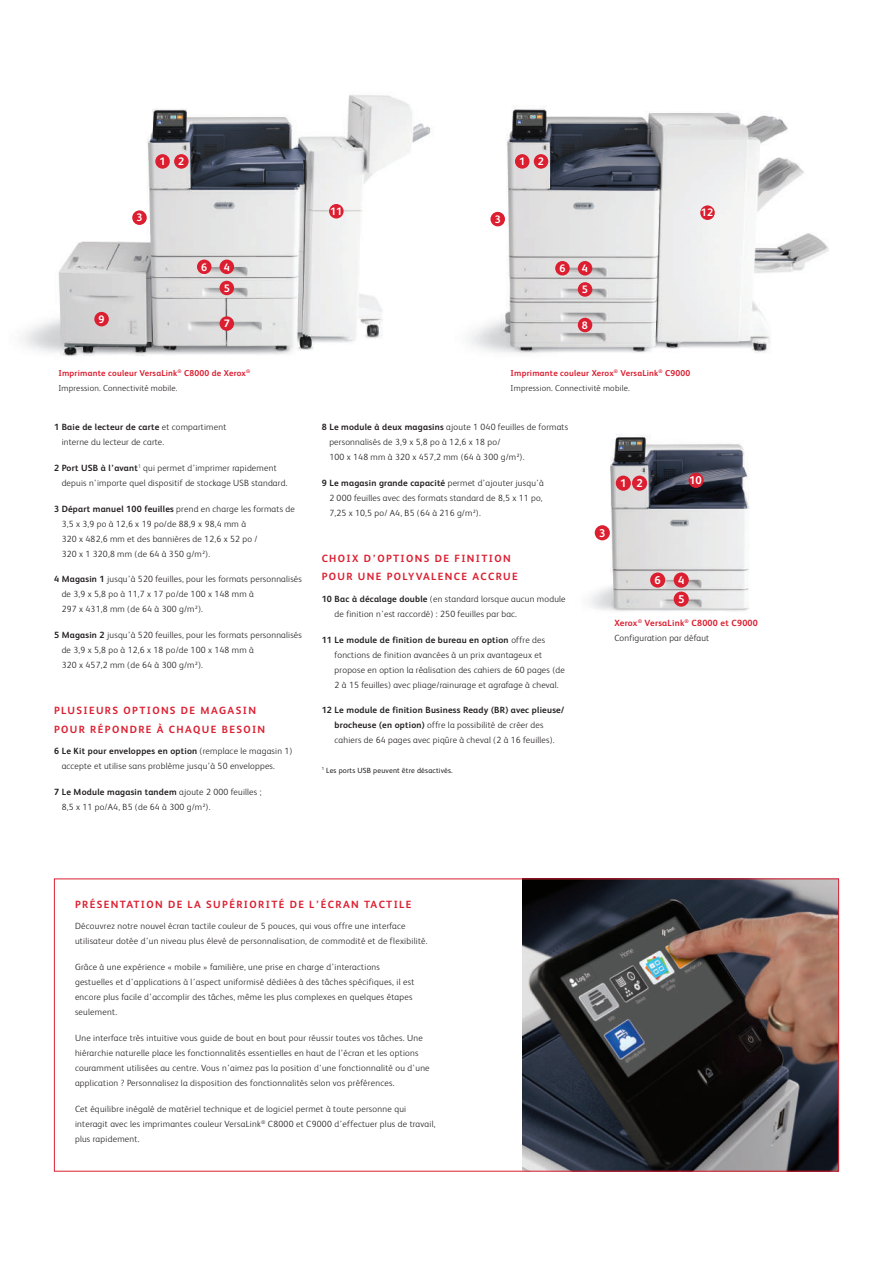
<style>
.page{position:relative;width:893px;height:1263px;background:#fff}
.page>*{position:absolute;margin:0;border:0;box-sizing:border-box;transform-origin:0 0}
.t1{font:700 11.25px/19px "Xerox Sans";color:#fff}
.t2{font:700 10.8px "Xerox Sans";color:#fff}
.t3{font:700 10.5px/18.8px "Xerox Sans";letter-spacing:.13em;color:#db1e30}
.t4{font:300 9px/15px "Xerox Sans";letter-spacing:.025em;color:#231f20}
.t5{font:700 9px/15px "Xerox Sans";letter-spacing:.025em;color:#db1e30}
.t6{font:700 8.55px/14.4px "Xerox Sans";letter-spacing:.025em;color:#db1e30}
.t7{font:7.5px "Xerox Sans";letter-spacing:.025em;color:#231f20}
.s1{font-weight:300;color:#231f20}
.s2{font-weight:700}
</style>
<div class="page">
<img style="left:469px;top:108px;width:360px;height:246px">
<img style="left:21px;top:94px;width:410px;height:262px">
<img style="left:522px;top:880px;width:315px;height:289px">
<img style="left:589px;top:434px;width:161px;height:178px">
<div style="left:155px;top:154px;width:15px;height:15px;background:#db1e30;border-radius:50%"></div>
<div style="left:515px;top:154px;width:14px;height:15px;background:#db1e30;border-radius:50%"></div>
<div style="left:174px;top:154px;width:15px;height:15px;background:#db1e30;border-radius:50%"></div>
<div style="left:534px;top:154px;width:14px;height:15px;background:#db1e30;border-radius:50%"></div>
<div style="left:132px;top:210px;width:15px;height:15px;background:#db1e30;border-radius:50%"></div>
<div style="left:490px;top:212px;width:15px;height:14px;background:#db1e30;border-radius:50%"></div>
<div style="left:329px;top:204px;width:15px;height:14px;background:#db1e30;border-radius:50%"></div>
<div style="left:700px;top:205px;width:15px;height:15px;background:#db1e30;border-radius:50%"></div>
<div style="left:94px;top:312px;width:15px;height:14px;background:#db1e30;border-radius:50%"></div>
<div style="left:220px;top:260px;width:14px;height:14px;background:#db1e30;border-radius:50%"></div>
<div style="left:578px;top:261px;width:14px;height:14px;background:#db1e30;border-radius:50%"></div>
<div style="left:197px;top:260px;width:14px;height:14px;background:#db1e30;border-radius:50%"></div>
<div style="left:555px;top:261px;width:15px;height:14px;background:#db1e30;border-radius:50%"></div>
<div style="left:220px;top:281px;width:14px;height:14px;background:#db1e30;border-radius:50%"></div>
<div style="left:578px;top:282px;width:14px;height:15px;background:#db1e30;border-radius:50%"></div>
<div style="left:220px;top:316px;width:14px;height:15px;background:#db1e30;border-radius:50%"></div>
<div style="left:578px;top:318px;width:14px;height:14px;background:#db1e30;border-radius:50%"></div>
<div style="left:616px;top:476px;width:15px;height:15px;background:#db1e30;border-radius:50%"></div>
<div style="left:632px;top:476px;width:15px;height:15px;background:#db1e30;border-radius:50%"></div>
<div style="left:595px;top:525px;width:15px;height:15px;background:#db1e30;border-radius:50%"></div>
<div style="left:688px;top:473px;width:16px;height:15px;background:#db1e30;border-radius:50%"></div>
<div style="left:674px;top:572px;width:15px;height:16px;background:#db1e30;border-radius:50%"></div>
<div style="left:650px;top:572px;width:15px;height:16px;background:#db1e30;border-radius:50%"></div>
<div style="left:674px;top:591px;width:15px;height:16px;background:#db1e30;border-radius:50%"></div>
<p class="t2" style="left:159px;top:154px;width:26px">1 2</p>
<p class="t2" style="left:519px;top:154px;width:26px">1 2</p>
<p class="t2" style="left:99px;top:312px;width:8px">9</p>
<p class="t2" style="left:330px;top:204px;width:14px">11</p>
<p class="t2" style="left:701px;top:205px;width:14px">12</p>
<p class="t2" style="left:136px;top:210px;width:8px">3</p>
<p class="t2" style="left:495px;top:212px;width:8px">3</p>
<p class="t2" style="left:201px;top:259px;width:8px">6</p>
<p class="t2" style="left:224px;top:259px;width:8px">4</p>
<p class="t2" style="left:559px;top:261px;width:8px">6</p>
<p class="t2" style="left:582px;top:261px;width:8px">4</p>
<p class="t2" style="left:224px;top:281px;width:8px">5</p>
<p class="t2" style="left:582px;top:282px;width:8px">5</p>
<p class="t2" style="left:224px;top:316px;width:8px">7</p>
<p class="t2" style="left:582px;top:318px;width:8px">8</p>
<p class="t6" style="left:58px;top:366px;width:193px">Imprimante couleur VersaLink<sup>®</sup> C8000 de Xerox<sup>®<br></sup><span class="s1">Impression. Connectivité mobile.</span></p>
<p class="t6" style="left:511px;top:366px;width:181px">Imprimante couleur Xerox<sup>®</sup> VersaLink<sup>®</sup> C9000<br><span class="s1">Impression. Connectivité mobile.</span></p>
<p class="t4" style="left:62px;top:419px;width:166px;text-indent:-8px"><span class="s2">1 Baie de lecteur de carte</span> et compartiment interne du lecteur de carte.</p>
<p class="t4" style="left:62px;top:460px;width:227px;text-indent:-8px"><span class="s2">2 Port USB à l’avant</span><sup>1</sup> qui permet d’imprimer rapidement depuis n’importe quel dispositif de stockage USB standard.</p>
<p class="t4" style="left:62px;top:501px;width:235px;text-indent:-8px"><span class="s2">3 Départ manuel 100 feuilles</span> prend en charge les formats de 3,5 x 3,9 po à 12,6 x 19 po/de 88,9 x 98,4 mm à<br>320 x 482,6 mm et des bannières de 12,6 x 52 po /<br>320 x 1 320,8 mm (de 64 à 350 g/m²).</p>
<p class="t4" style="left:62px;top:571px;width:242px;text-indent:-8px"><span class="s2">4 Magasin 1</span> jusqu’à 520 feuilles, pour les formats personnalisés de 3,9 x 5,8 po à 11,7 x 17 po/de 100 x 148 mm à<br>297 x 431,8 mm (de 64 à 300 g/m²).</p>
<p class="t4" style="left:62px;top:627px;width:242px;text-indent:-8px"><span class="s2">5 Magasin 2</span> jusqu’à 520 feuilles, pour les formats personnalisés de 3,9 x 5,8 po à 12,6 x 18 po/de 100 x 148 mm à<br>320 x 457,2 mm (de 64 à 300 g/m²).</p>
<p class="t3" style="left:54px;top:700px;width:213px">PLUSIEURS OPTIONS DE MAGASIN<br>POUR RÉPONDRE À CHAQUE BESOIN</p>
<p class="t4" style="left:62px;top:743px;width:232px;text-indent:-8px"><span class="s2">6 Le Kit pour enveloppes en option</span> (remplace le magasin 1) accepte et utilise sans problème jusqu’à 50 enveloppes.</p>
<p class="t4" style="left:62px;top:784px;width:201px;text-indent:-8px"><span class="s2">7 Le Module magasin tandem</span> ajoute 2 000 feuilles ;<br>8,5 x 11 po/A4, B5 (de 64 à 300 g/m²).</p>
<p class="t4" style="left:329px;top:419px;width:240px;text-indent:-8px"><span class="s2">8 Le module à deux magasins</span> ajoute 1 040 feuilles de formats personnalisés de 3,9 x 5,8 po à 12,6 x 18 po/<br>100 x 148 mm à 320 x 457,2 mm (64 à 300 g/m²).</p>
<p class="t4" style="left:329px;top:475px;width:216px;text-indent:-8px"><span class="s2">9 Le magasin grande capacité</span> permet d’ajouter jusqu’à<br>2 000 feuilles avec des formats standard de 8,5 x 11 po,<br>7,25 x 10,5 po/ A4, B5 (64 à 216 g/m²).</p>
<p class="t3" style="left:322px;top:548px;width:198px">CHOIX D’OPTIONS DE FINITION<br>POUR UNE POLYVALENCE ACCRUE</p>
<p class="t4" style="left:335px;top:591px;width:232px;text-indent:-13px"><span class="s2">10 Bac à décalage double</span> (en standard lorsque aucun module de finition n’est raccordé) : 250 feuilles par bac.</p>
<p class="t4" style="left:335px;top:631px;width:232px;text-indent:-13px"><span class="s2">11 Le module de finition de bureau en option</span> offre des fonctions de finition avancées à un prix avantageux et propose en option la réalisation des cahiers de 60 pages (de 2 à 15 feuilles) avec pliage/rainurage et agrafage à cheval.</p>
<p class="t4" style="left:335px;top:702px;width:231px;text-indent:-13px"><span class="s2">12 Le module de finition Business Ready (BR) avec plieuse/ brocheuse (en option)</span> offre la possibilité de créer des cahiers de 64 pages avec piqûre à cheval (2 à 16 feuilles).</p>
<p class="t7" style="left:322px;top:765px;width:133px"><sup>1</sup> Les ports USB peuvent être désactivés.</p>
<p class="t1" style="left:620px;top:473px;width:24px">1 2</p>
<p class="t1" style="left:689px;top:470px;width:14px">10</p>
<p class="t1" style="left:599px;top:523px;width:8px">3</p>
<p class="t1" style="left:654px;top:570px;width:8px">6</p>
<p class="t1" style="left:678px;top:570px;width:8px">4<br>5</p>
<p class="t5" style="left:614px;top:615px;width:145px">Xerox<sup>®</sup> VersaLink<sup>®</sup> C8000 et C9000<br><span class="s1">Configuration par défaut</span></p>
<p class="t3" style="left:75px;top:894px;width:338px">PRÉSENTATION DE LA SUPÉRIORITÉ DE L’ÉCRAN TACTILE</p>
<p class="t4" style="left:75px;top:918px;width:354px">Découvrez notre nouvel écran tactile couleur de 5 pouces, qui vous offre une interface utilisateur dotée d’un niveau plus élevé de personnalisation, de commodité et de flexibilité.</p>
<p class="t4" style="left:75px;top:959px;width:341px">Grâce à une expérience « mobile » familière, une prise en charge d’interactions gestuelles et d’applications à l’aspect uniformisé dédiées à des tâches spécifiques, il est encore plus facile d’accomplir des tâches, même les plus complexes en quelques étapes seulement.</p>
<p class="t4" style="left:75px;top:1030px;width:356px">Une interface très intuitive vous guide de bout en bout pour réussir toutes vos tâches. Une hiérarchie naturelle place les fonctionnalités essentielles en haut de l’écran et les options couramment utilisées au centre. Vous n’aimez pas la position d'une fonctionnalité ou d'une application ? Personnalisez la disposition des fonctionnalités selon vos préférences.</p>
<p class="t4" style="left:75px;top:1100px;width:362px">Cet équilibre inégalé de matériel technique et de logiciel permet à toute personne qui interagit avec les imprimantes couleur VersaLink<sup>®</sup> C8000 et C9000 d’effectuer plus de travail, plus rapidement.</p>
</div>
